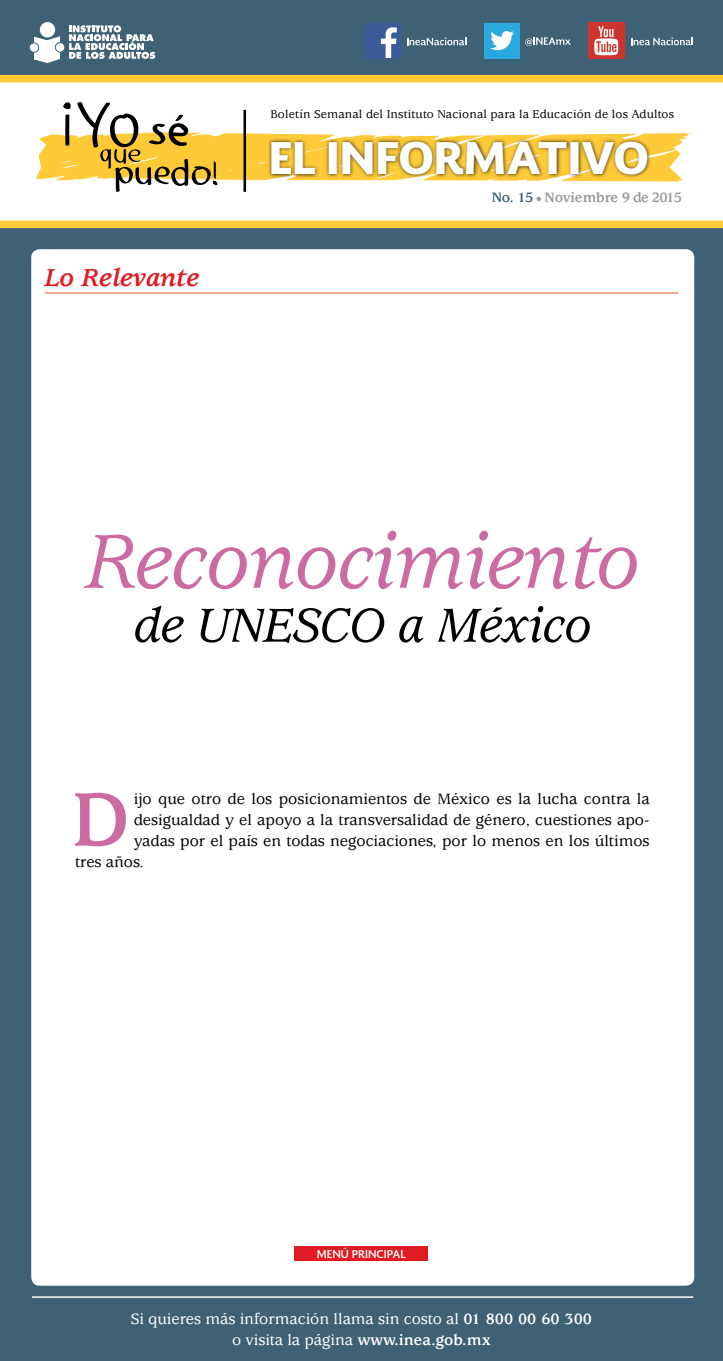
<style>
.page{position:relative;width:723px;height:1361px;background:#fff}
.page>*{position:absolute;margin:0;border:0;box-sizing:border-box;transform-origin:0 0}
.t1{font:italic 500 84px "Usherwood Std";letter-spacing:-.01em;color:#cc6ba2}
.t2{font:700 83.55px "Usherwood Std";color:#cc6ba2}
.t3{font:italic 500 52.5px "Usherwood Std";letter-spacing:-.01em;color:#000}
.t4{font:900 42.45px "Soberana Sans";color:#fff}
.t5{font:italic 700 27px "Usherwood Std";color:#e11b22}
.t6{font:500 16.5px "Usherwood Std";color:#000}
.t7{font:500 16.5px/21px "Usherwood Std";color:#fff;text-align:center}
.t8{font:700 15px "Usherwood Std";letter-spacing:-.02em;color:#939598}
.t9{font:500 12.45px "Usherwood Std";letter-spacing:.015em;color:#000}
.t10{font:700 10.5px "Soberana Sans";color:#fff}
.s1{color:#3e6175}
.s2{font-weight:700}
</style>
<div class="page">
<div style="left:0;top:225px;width:723px;height:1136px;background:#3e6175"></div>
<div style="left:0;top:0;width:723px;height:77px;background:#3e6175"></div>
<svg style="left:36px;top:102px;width:657px;height:90px"></svg>
<div style="left:268px;top:138px;width:382px;height:41px;background:#000;opacity:.75"></div>
<hr style="left:243px;top:110px;width:3px;height:82px;background:#000">
<svg style="left:407px;top:37px;width:59px;height:8px"></svg>
<svg style="left:525px;top:37px;width:45px;height:9px"></svg>
<svg style="left:631px;top:37px;width:62px;height:8px"></svg>
<div style="left:365px;top:23px;width:35px;height:35px;background:#3a5a99"></div>
<svg style="left:381px;top:27px;width:16px;height:31px"></svg>
<div style="left:484px;top:23px;width:36px;height:35px;background:#2aa9e0"></div>
<svg style="left:490px;top:31px;width:24px;height:19px"></svg>
<div style="left:588px;top:23px;width:36px;height:36px;background:#ce342d"></div>
<svg style="left:594px;top:26px;width:24px;height:29px"></svg>
<div style="left:0;top:221px;width:723px;height:7px;background:#ffca38"></div>
<div style="left:0;top:75px;width:723px;height:7px;background:#ffca38"></div>
<div style="left:40px;top:22px;width:15px;height:15px;background:#fff;border-radius:50%"></div>
<svg style="left:69px;top:25px;width:86px;height:34px"></svg>
<svg style="left:34px;top:36px;width:26px;height:27px"></svg>
<div style="left:30px;top:43px;width:8px;height:9px;background:#fff;border-radius:50%"></div>
<div style="left:56px;top:43px;width:8px;height:9px;background:#fff;border-radius:50%"></div>
<div style="left:31px;top:249px;width:663px;height:1036px;background:#fff;border-radius:9px"></div>
<hr style="left:32px;top:1296px;width:661px;height:2px;background:#fff">
<hr style="left:45px;top:292px;width:633px;height:2px;background:#ef9276">
<div style="left:294px;top:1246px;width:134px;height:14px;background:#e11b22"></div>
<p class="t9" style="left:270px;top:108px;width:405px">Boletín Semanal del Instituto Nacional para la Educación de los Adultos</p>
<h3 class="t4" style="left:269px;top:128px;width:382px">EL INFORMATIVO</h3>
<h3 class="t5" style="left:45px;top:263px;width:156px">Lo Relevante</h3>
<p class="t8" style="left:492px;top:189px;width:192px"><span class="s1">No. 15</span> ● Noviembre 9 de 2015</p>
<h1 class="t1" style="left:86px;top:515px;width:555px">Reconocimiento</h1>
<h3 class="t3" style="left:134px;top:596px;width:459px">de unesco a méxico</h3>
<h2 class="t2" style="left:72px;top:773px;width:59px">D</h2>
<p class="t6" style="left:134px;top:789px;width:517px">ijo que otro de los posicionamientos de México es la lucha contra la</p>
<p class="t6" style="left:134px;top:810px;width:517px">desigualdad y el apoyo a la transversalidad de género, cuestiones apo-</p>
<p class="t6" style="left:134px;top:831px;width:517px">yadas por el país en todas negociaciones, por lo menos en los últimos</p>
<p class="t6" style="left:75px;top:852px;width:70px">tres años.</p>
<p class="t10" style="left:317px;top:1246px;width:91px">MENÚ PRINCIPAL</p>
<p class="t7" style="left:131px;top:1308px;width:463px">Si quieres más información llama sin costo al <span class="s2">01 800 00 60 300 </span>o visita la página <span class="s2">www.inea.gob.mx</span></p>
</div>
